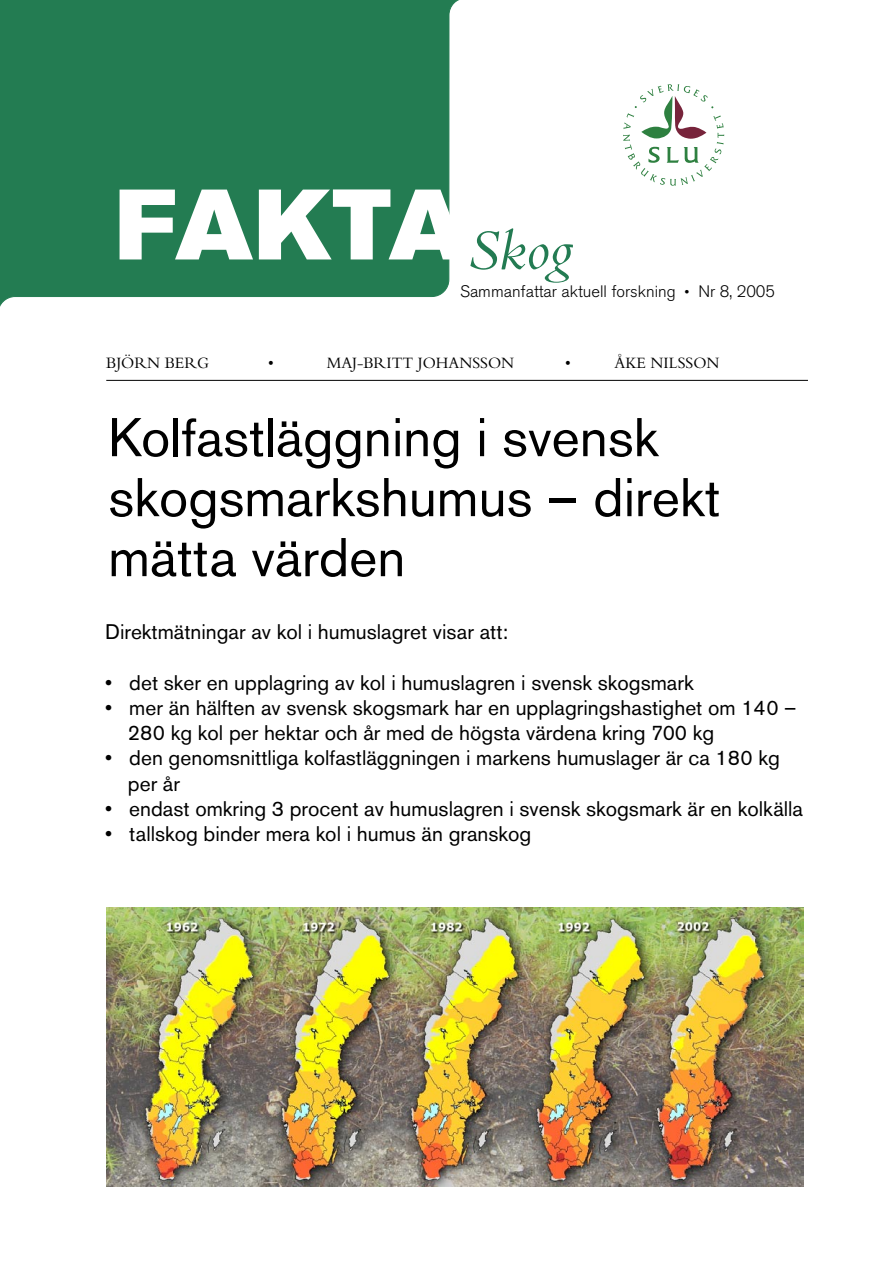
<style>
.page{position:relative;width:893px;height:1263px;background:#fff}
.page>*{position:absolute;margin:0;border:0;box-sizing:border-box;transform-origin:0 0}
.t1{font:99px "Akzidenz Grotesk BE Super";letter-spacing:-.005em;color:#fff}
.t2{font:italic 60px "Bembo";color:#237b52}
.Rubrik{font:54px/60px "Akzidenz Grotesk BE";color:#000}
.Underrubrik{font:21px/25.2px "Akzidenz Grotesk BE";color:#000}
.F歳fattare__sid_1{font:16.5px "Bembo";color:#000}
.t3{font:300 16.5px "Akzidenz Grotesk BE";color:#000}
.s1{font-size:15px}
</style>
<div class="page">
<svg style="left:623px;top:84px;width:101px;height:102px"></svg>
<hr style="left:106px;top:380px;width:702px;height:1px;background:#000">
<div style="left:0;top:1px;width:457px;height:306px;background:#237c52"></div>
<svg style="left:0;top:0;width:459px;height:1px"></svg>
<img style="left:106px;top:907px;width:698px;height:279px">
<p class="t1" style="left:115px;top:167px;width:353px">FAKTA</p>
<p class="t2" style="left:466px;top:215px;width:107px">Skog</p>
<p class="t3" style="left:460px;top:282px;width:317px">Sammanfattar aktuell forskning <span class="s1">•</span> Nr 8, 2005</p>
<p class="F歳fattare__sid_1" style="left:106px;top:353px;width:104px">BJÖRN BERG</p>
<p class="F歳fattare__sid_1" style="left:268px;top:353px;width:7px">•</p>
<p class="F歳fattare__sid_1" style="left:327px;top:353px;width:189px">MAJ-BRITT JOHANSSON</p>
<p class="F歳fattare__sid_1" style="left:565px;top:353px;width:7px">•</p>
<p class="F歳fattare__sid_1" style="left:615px;top:353px;width:107px">ÅKE NILSSON</p>
<p class="Rubrik" style="left:108px;top:407px;width:613px">Kolfastläggning i svensk skogsmarkshumus – direkt mätta värden</p>
<p class="Underrubrik" style="left:105px;top:619px;width:404px">Direktmätningar av kol i humuslagret visar att:</p>
<p class="Underrubrik" style="left:105px;top:670px;width:590px">• det sker en upplagring av kol i humuslagren i svensk skogsmark</p>
<p class="Underrubrik" style="left:128px;top:695px;width:670px;text-indent:-23px">• mer än hälften av svensk skogsmark har en upplagringshastighet om 140 –<br>280 kg kol per hektar och år med de högsta värdena kring 700 kg</p>
<p class="Underrubrik" style="left:128px;top:745px;width:653px;text-indent:-23px">• den genomsnittliga kolfastläggningen i markens humuslager är ca 180 kg per år</p>
<p class="Underrubrik" style="left:105px;top:796px;width:699px">• endast omkring 3 procent av humuslagren i svensk skogsmark är en kolkälla</p>
<p class="Underrubrik" style="left:105px;top:821px;width:428px">• tallskog binder mera kol i humus än granskog</p>
</div>
